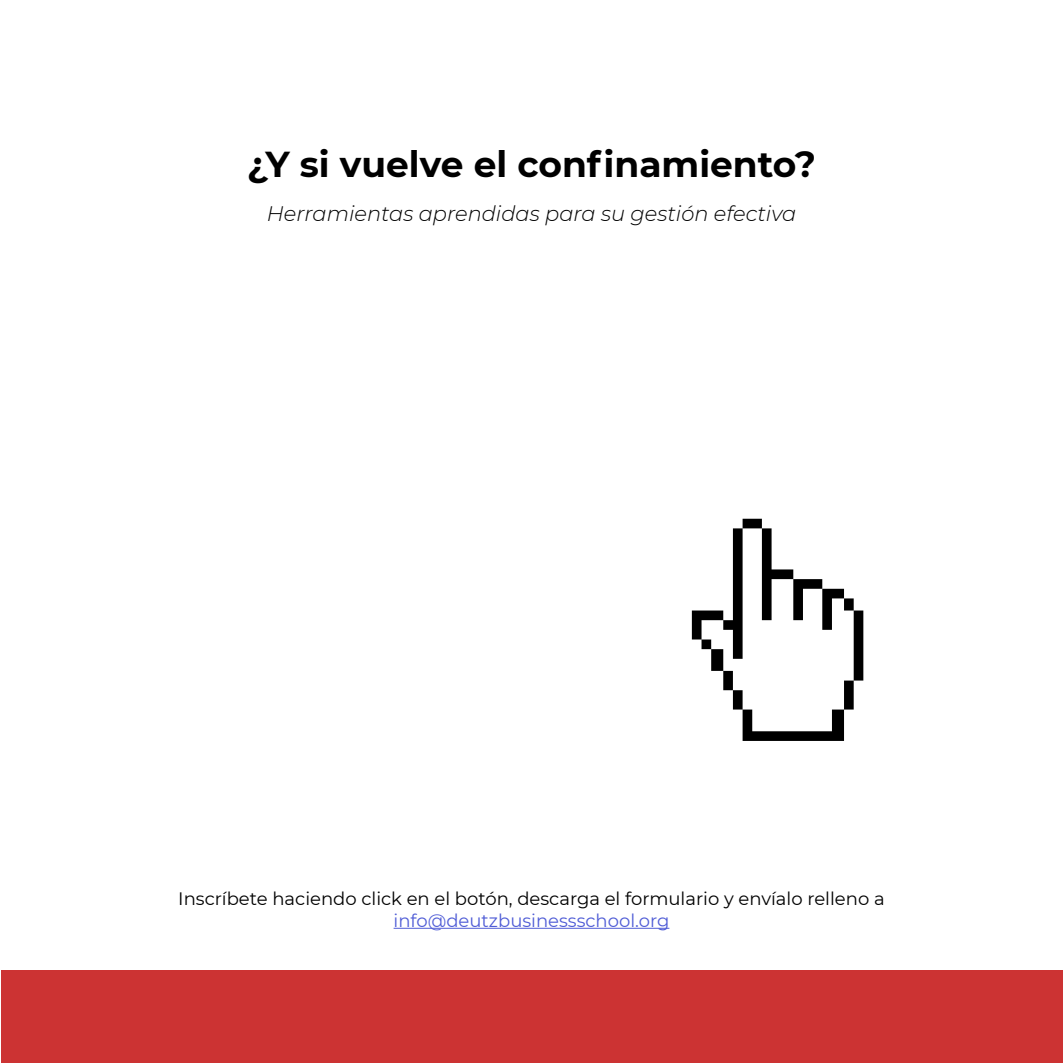
<style>
.page{position:relative;width:1063px;height:1063px;background:#fff}
.page>*{position:absolute;margin:0;border:0;box-sizing:border-box;transform-origin:0 0}
.t1{font:700 36px "Montserrat";color:#000}
.t2{font:italic 300 21px "Montserrat";color:#000}
.t3{font:18px "Montserrat";color:#000}
.t4{font:18px "Montserrat";color:#4f5cd6}
</style>
<div class="page">
<div style="left:1px;top:970px;width:1061px;height:92px;background:#c33"></div>
<hr style="left:394px;top:928px;width:275px;height:1px;background:#4f5cd6">
<svg style="left:692px;top:519px;width:171px;height:222px"></svg>
<h1 class="t1" style="left:247px;top:139px;width:571px">¿Y si vuelve el confinamiento?</h1>
<p class="t2" style="left:267px;top:199px;width:531px">Herramientas aprendidas para su gestión efectiva</p>
<p class="t3" style="left:178px;top:887px;width:708px">Inscríbete haciendo click en el botón, descarga el formulario y envíalo relleno a</p>
<p class="t4" style="left:394px;top:908px;width:277px">info@deutzbusinessschool.org</p>
</div>
